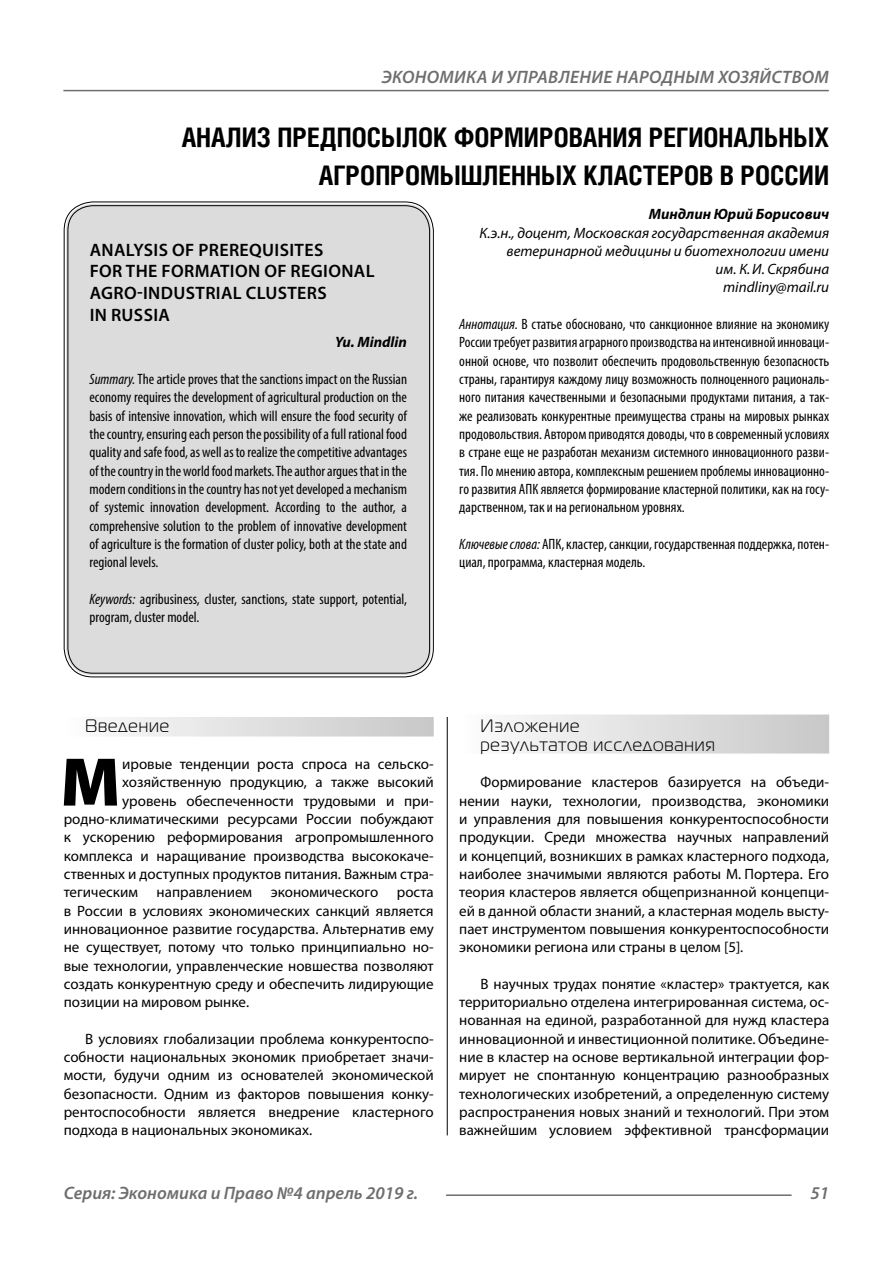
<style>
.page{position:relative;width:893px;height:1263px;background:#fff}
.page>*{position:absolute;margin:0;border:0;box-sizing:border-box;transform-origin:0 0}
.Bukvica{font:900 69.3px "Myriad Pro";color:#000}
.Header{font:700 27px/37.5px "Helios Cond";color:#000;text-align:right}
.Header-eng{font:600 18px/21.6px "Myriad Pro";letter-spacing:.02em;color:#000}
.t1{font:italic 600 18px "Myriad Pro";color:#6e6e6e}
.Subheader_2lines{font:18px/18.3px "Magistral C";letter-spacing:.05em;color:#000}
.Subheader{font:18px "Magistral C";letter-spacing:.05em;color:#000}
.Normal{font:15px/18.3px "Myriad Pro";color:#000;text-align:justify}
.Annotation-rus{font:condensed 15px/18.3px "Myriad Pro";color:#000;text-align:justify}
.Annotation-eng{font:condensed 15px/18.3px "Myriad Pro";color:#000;text-align:justify}
.Bukvica-2{font:15px "Myriad Pro";color:#000}
.Author-doc{font:italic 15px/18.3px "Myriad Pro";color:#000;text-align:right}
.Author{font:italic 700 15px "Myriad Pro";color:#000}
.Author-email{font:italic 15px "Myriad Pro";color:#000}
.Author-eng{font:italic 700 15px "Myriad Pro";color:#000}
.s1{font-style:italic}
</style>
<div class="page">
<hr style="left:447px;top:128px;width:1px;height:1007px;background:#000">
<div style="left:43px;top:0;width:786px;height:717px;background:#fff"></div>
<div style="left:64px;top:717px;width:370px;height:19px;background:linear-gradient(to right,#fcfcfc,#c8c8c8)"></div>
<div style="left:459px;top:714px;width:370px;height:39px;background:linear-gradient(to right,#fcfcfc,#c8c8c8)"></div>
<div style="left:66px;top:204px;width:365px;height:471px;background:#dcdcdc;border-radius:27px"></div>
<hr style="left:63px;top:90px;width:766px;height:1px;background:#6e6e6e">
<hr style="left:446px;top:1194px;width:346px;height:2px;background:#6e6e6e">
<p class="t1" style="left:382px;top:66px;width:24px">Экономика</p>
<p class="t1" style="left:491px;top:66px;width:37px">и управление</p>
<p class="t1" style="left:616px;top:66px;width:13px">народн</p>
<p class="t1" style="left:686px;top:66px;width:44px">ым хозя</p>
<p class="t1" style="left:760px;top:66px;width:25px">йством</p>
<p class="Header" style="left:182px;top:118px;width:649px">АНАЛИЗ ПРЕДПОСЫЛОК ФОРМИРОВАНИЯ РЕГИОНАЛЬНЫХ<br>АГРОПРОМЫШЛЕННЫХ КЛАСТЕРОВ В РОССИИ</p>
<p class="Author" style="left:649px;top:204px;width:182px">Миндлин Юрий Борисович</p>
<p class="Author-doc" style="left:480px;top:223px;width:351px">К.э.н., доцент, Московская государственная академия ветеринарной медицины и биотехнологии имени<br>им. К.И. Скрябина</p>
<p class="Author-email" style="left:723px;top:278px;width:108px">mindliny@mail.ru</p>
<p class="Annotation-rus" style="left:459px;top:315px;width:371px"><span class="s1">Аннотация.</span> В статье обосновано, что санкционное влияние на экономику России требует развития аграрного производства на интенсивной инноваци&shy;онной основе, что позволит обеспечить продовольственную безопасность страны, гарантируя каждому лицу возможность полноценного рациональ&shy;ного питания качественными и безопасными продуктами питания, а так&shy;же реализовать конкурентные преимущества страны на мировых рынках продовольствия. Автором приводятся доводы, что в современный условиях в стране еще не разработан механизм системного инновационного разви&shy;тия. По мнению автора, комплексным решением проблемы инновационно&shy;го развития АПК является формирование кластерной политики, как на госу&shy;дарственном, так и на региональном уровнях.</p>
<p class="Annotation-rus" style="left:459px;top:535px;width:371px"><span class="s1">Ключевые слова:</span> АПК, кластер, санкции, государственная поддержка, потен&shy;циал, программа, кластерная модель.</p>
<p class="Header-eng" style="left:90px;top:239px;width:286px">ANALYSIS OF PREREQUISITES<br>FOR THE FORMATION OF REGIONAL<br>AGRO-INDUSTRIAL CLUSTERS<br>IN RUSSIA</p>
<p class="Author-eng" style="left:335px;top:333px;width:73px">Yu. Mindlin</p>
<p class="Annotation-eng" style="left:90px;top:370px;width:319px"><span class="s1">Summary.</span> The article proves that the sanctions impact on the Russian economy requires the development of agricultural production on the basis of intensive innovation, which will ensure the food security of the country, ensuring each person the possibility of a full rational food quality and safe food, as well as to realize the competitive advantages of the country in the world food markets. The author argues that in the modern conditions in the country has not yet developed a mechanism of systemic innovation development. According to the author, a comprehensive solution to the problem of innovative development of agriculture is the formation of cluster policy, both at the state and regional levels.</p>
<p class="Annotation-eng" style="left:90px;top:590px;width:319px"><span class="s1">Keywords:</span> agribusiness, cluster, sanctions, state support, potential, program, cluster model.</p>
<p class="Subheader" style="left:85px;top:716px;width:86px">Введение</p>
<p class="Bukvica" style="left:60px;top:736px;width:62px">М</p>
<p class="Bukvica-2" style="left:122px;top:755px;width:313px">ировые тенденции роста спроса на сельско-</p>
<p class="Bukvica-2" style="left:122px;top:773px;width:313px">хозяйственную продукцию, а также высокий</p>
<p class="Bukvica-2" style="left:122px;top:791px;width:313px">уровень обеспеченности трудовыми и при-</p>
<p class="Bukvica-2" style="left:64px;top:810px;width:371px">родно-климатическими ресурсами России побуждают</p>
<p class="Bukvica-2" style="left:64px;top:828px;width:371px">к ускорению реформирования агропромышленного</p>
<p class="Bukvica-2" style="left:64px;top:846px;width:371px">комплекса и наращивание производства высококаче-</p>
<p class="Bukvica-2" style="left:64px;top:864px;width:371px">ственных и доступных продуктов питания. Важным стра-</p>
<p class="Bukvica-2" style="left:64px;top:883px;width:371px">тегическим направлением экономического роста</p>
<p class="Bukvica-2" style="left:64px;top:901px;width:371px">в России в условиях экономических санкций является</p>
<p class="Bukvica-2" style="left:64px;top:919px;width:371px">инновационное развитие государства. Альтернатив ему</p>
<p class="Bukvica-2" style="left:64px;top:938px;width:371px">не существует, потому что только принципиально но-</p>
<p class="Bukvica-2" style="left:64px;top:956px;width:371px">вые технологии, управленческие новшества позволяют</p>
<p class="Bukvica-2" style="left:64px;top:974px;width:371px">создать конкурентную среду и обеспечить лидирующие</p>
<p class="Bukvica-2" style="left:64px;top:993px;width:187px">позиции на мировом рынке.</p>
<p class="Normal" style="left:64px;top:1029px;width:371px;text-indent:21px">В условиях глобализации проблема конкурентоспо&shy;собности национальных экономик приобретает значи&shy;мости, будучи одним из основателей экономической безопасности. Одним из факторов повышения конку&shy;рентоспособности является внедрение кластерного подхода в национальных экономиках.</p>
<p class="Subheader_2lines" style="left:480px;top:717px;width:236px">Изложение<br>результатов исследования</p>
<p class="Normal" style="left:459px;top:773px;width:371px;text-indent:21px">Формирование кластеров базируется на объеди&shy;нении науки, технологии, производства, экономики и управления для повышения конкурентоспособности продукции. Среди множества научных направлений и концепций, возникших в рамках кластерного подхода, наиболее значимыми являются работы М. Портера. Его теория кластеров является общепризнанной концепци&shy;ей в данной области знаний, а кластерная модель высту&shy;пает инструментом повышения конкурентоспособности экономики региона или страны в целом [5].</p>
<p class="Normal" style="left:459px;top:974px;width:371px;text-indent:21px">В научных трудах понятие «кластер» трактуется, как территориально отделена интегрированная система, ос&shy;нованная на единой, разработанной для нужд кластера инновационной и инвестиционной политике. Объедине&shy;ние в кластер на основе вертикальной интеграции фор&shy;мирует не спонтанную концентрацию разнообразных технологических изобретений, а определенную систему распространения новых знаний и технологий. При этом важнейшим условием эффективной трансформации</p>
<p class="t1" style="left:64px;top:1182px;width:356px">Серия: Экономика и Право №4 апрель 2019 г.</p>
<p class="t1" style="left:810px;top:1182px;width:20px">51</p>
</div>
